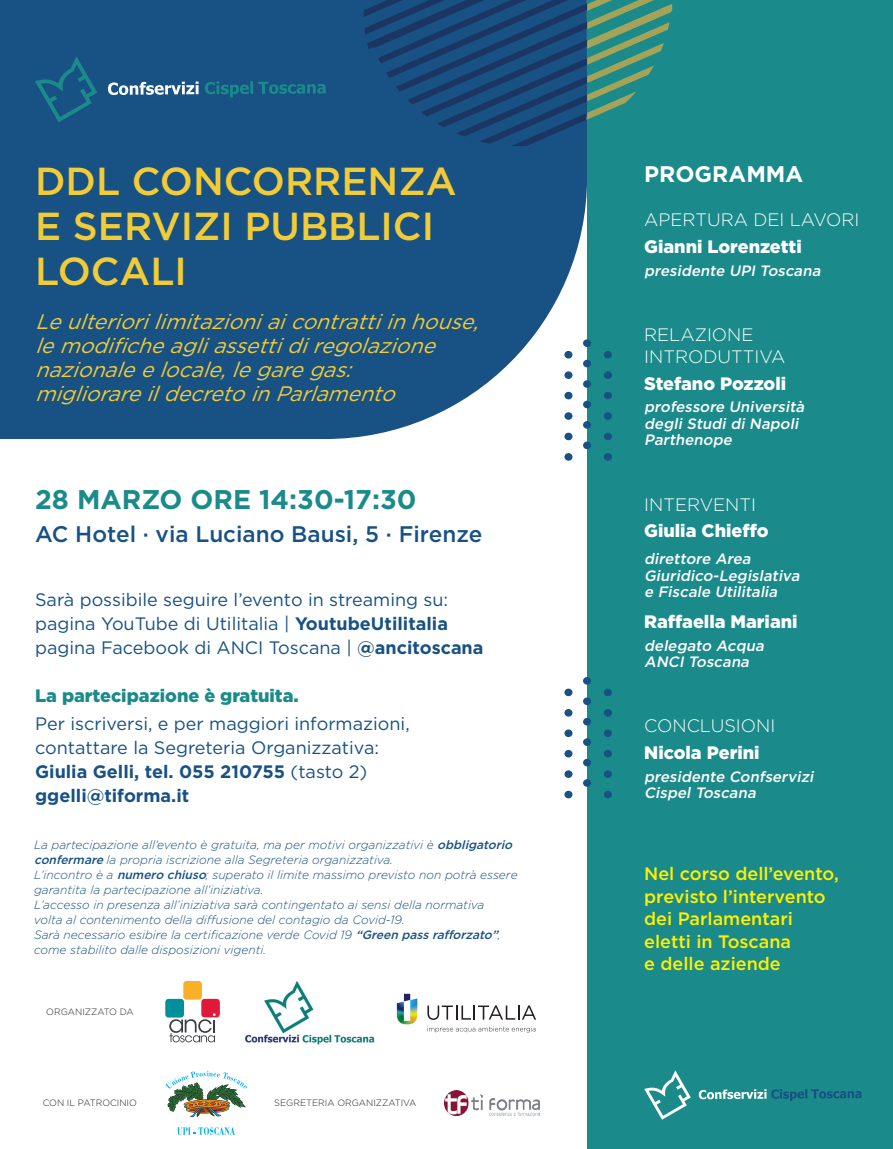
<style>
.page{position:relative;width:893px;height:1149px;background:#fff}
.page>*{position:absolute;margin:0;border:0;box-sizing:border-box;transform-origin:0 0}
.t1{font:500 39px/45px "Gotham";color:#f2cc37}
.t2{font:700 27px "Gotham";color:#1b8a8b}
.t3{font:500 22.5px "Gotham";color:#185184}
.t4{font:700 22.5px "Gotham";color:#fff}
.t5{font:italic 21px/24px "Gotham";color:#f2cc37}
.t6{font:18px/24px "Gotham";color:#185184}
.t7{font:500 18px/22.5px "Gotham";color:#fff101}
.t8{font:900 18px "Gotham";color:#fff}
.t9{font:300 18px/22.5px "Gotham";color:#fff}
.t10{font:900 18px "Gotham";color:#1b8a8b}
.t11{font:italic 500 15px/16.5px "Gotham";color:#fff}
.t12{font:italic 300 12px/15px "Gotham";color:#185184}
.t13{font:300 9.15px "Gotham";color:#231f20}
.s1{font-weight:700}
.s2{font-weight:500}
</style>
<div class="page">
<div style="left:0;top:0;width:587px;height:439px;background:#185184"></div>
<div style="left:587px;top:0;width:306px;height:1148px;background:#1b8a8b"></div>
<svg style="left:364px;top:0;width:308px;height:146px"></svg>
<div style="left:564px;top:351px;width:8px;height:7px;background:#185184;border-radius:50%"></div>
<div style="left:564px;top:371px;width:8px;height:8px;background:#185184;border-radius:50%"></div>
<div style="left:564px;top:391px;width:8px;height:8px;background:#185184;border-radius:50%"></div>
<div style="left:564px;top:412px;width:8px;height:7px;background:#185184;border-radius:50%"></div>
<div style="left:564px;top:432px;width:8px;height:8px;background:#185184;border-radius:50%"></div>
<div style="left:564px;top:453px;width:8px;height:7px;background:#185184;border-radius:50%"></div>
<div style="left:604px;top:351px;width:8px;height:7px;background:#185184;border-radius:50%"></div>
<div style="left:604px;top:371px;width:8px;height:8px;background:#185184;border-radius:50%"></div>
<div style="left:604px;top:391px;width:8px;height:8px;background:#185184;border-radius:50%"></div>
<div style="left:604px;top:412px;width:8px;height:7px;background:#185184;border-radius:50%"></div>
<div style="left:604px;top:432px;width:8px;height:8px;background:#185184;border-radius:50%"></div>
<div style="left:604px;top:453px;width:8px;height:7px;background:#185184;border-radius:50%"></div>
<div style="left:583px;top:339px;width:8px;height:8px;background:#185184;border-radius:50%"></div>
<div style="left:583px;top:360px;width:8px;height:7px;background:#185184;border-radius:50%"></div>
<div style="left:583px;top:380px;width:8px;height:8px;background:#185184;border-radius:50%"></div>
<div style="left:583px;top:400px;width:8px;height:8px;background:#185184;border-radius:50%"></div>
<div style="left:583px;top:421px;width:8px;height:7px;background:#185184;border-radius:50%"></div>
<div style="left:583px;top:441px;width:8px;height:8px;background:#185184;border-radius:50%"></div>
<svg style="left:35px;top:56px;width:62px;height:66px;background:#185c85"></svg>
<svg style="left:205px;top:81px;width:121px;height:16px;background:#186586"></svg>
<svg style="left:108px;top:82px;width:91px;height:13px"></svg>
<img style="left:245px;top:981px;width:130px;height:63px">
<img style="left:444px;top:1090px;width:95px;height:24px">
<div style="left:183px;top:980px;width:19px;height:19px;background:#f9b027;border-radius:3px"></div>
<div style="left:165px;top:998px;width:19px;height:19px;background:#00909c;border-radius:3px"></div>
<div style="left:201px;top:998px;width:19px;height:19px;background:#e2173a;border-radius:3px"></div>
<svg style="left:169px;top:1012px;width:47px;height:30px"></svg>
<svg style="left:177px;top:1127px;width:58px;height:7px"></svg>
<svg style="left:165px;top:1070px;width:82px;height:46px"></svg>
<svg style="left:397px;top:993px;width:20px;height:31px"></svg>
<svg style="left:427px;top:1005px;width:109px;height:14px"></svg>
<svg style="left:427px;top:1026px;width:109px;height:6px"></svg>
<svg style="left:644px;top:1070px;width:47px;height:49px"></svg>
<svg style="left:699px;top:1089px;width:162px;height:11px"></svg>
<div style="left:564px;top:688px;width:8px;height:8px;background:#185184;border-radius:50%"></div>
<svg style="left:564px;top:708px;width:8px;height:8px"></svg>
<div style="left:564px;top:729px;width:8px;height:7px;background:#185184;border-radius:50%"></div>
<svg style="left:564px;top:749px;width:8px;height:8px"></svg>
<div style="left:564px;top:770px;width:8px;height:7px;background:#185184;border-radius:50%"></div>
<div style="left:564px;top:790px;width:8px;height:8px;background:#185184;border-radius:50%"></div>
<div style="left:604px;top:688px;width:8px;height:8px;background:#185184;border-radius:50%"></div>
<div style="left:604px;top:708px;width:8px;height:8px;background:#185184;border-radius:50%"></div>
<div style="left:604px;top:729px;width:8px;height:7px;background:#185184;border-radius:50%"></div>
<div style="left:604px;top:749px;width:8px;height:8px;background:#185184;border-radius:50%"></div>
<div style="left:604px;top:770px;width:8px;height:7px;background:#185184;border-radius:50%"></div>
<div style="left:604px;top:790px;width:8px;height:8px;background:#185184;border-radius:50%"></div>
<svg style="left:583px;top:676px;width:8px;height:8px"></svg>
<div style="left:583px;top:697px;width:8px;height:7px;background:#185184;border-radius:50%"></div>
<div style="left:583px;top:717px;width:8px;height:8px;background:#185184;border-radius:50%"></div>
<div style="left:583px;top:738px;width:8px;height:7px;background:#185184;border-radius:50%"></div>
<div style="left:583px;top:758px;width:8px;height:8px;background:#185184;border-radius:50%"></div>
<div style="left:583px;top:779px;width:8px;height:7px;background:#185184;border-radius:50%"></div>
<h1 class="t1" style="left:35px;top:158px;width:423px">DDL CONCORRENZA<br>E SERVIZI PUBBLICI<br>LOCALI</h1>
<h3 class="t5" style="left:35px;top:309px;width:454px">Leulteriorilimitazioniaicontrattiinhouse, lemodificheagliassettidiregolazione nazionaleelocale,legaregas: migliorareildecretoinParlamento</h3>
<h2 class="t2" style="left:35px;top:481px;width:383px">28 MARZO ORE 14:30-17:30</h2>
<h3 class="t3" style="left:35px;top:519px;width:449px">AC Hotel · via Luciano Bausi, 5 · Firenze</h3>
<h3 class="t6" style="left:35px;top:587px;width:450px">Sarà possibile seguire l’evento in streaming su: pagina YouTube di Utilitalia | <span class="s1">YoutubeUtilitalia </span>pagina Facebook di ANCI Toscana | <span class="s1">@ancitoscana</span></h3>
<h3 class="t10" style="left:35px;top:683px;width:265px">La partecipazione è gratuita.</h3>
<h3 class="t6" style="left:35px;top:711px;width:376px">Per iscriversi, e per maggiori informazioni, contattare la Segreteria Organizzativa:<br><span class="s1">Giulia Gelli, tel. 055 210755</span> (tasto 2) <span class="s1">ggelli@tiforma.it</span></h3>
<p class="t12" style="left:34px;top:836px;width:485px">La partecipazione all’evento è gratuita, ma per motivi organizzativi è <span class="s2">obbligatorio confermare</span> la propria iscrizione alla Segreteria organizzativa.<br>L’incontro è a <span class="s2">numero chiuso</span>; superato il limite massimo previsto non potrà essere garantita la partecipazione all’iniziativa.<br>L’accesso in presenza all’iniziativa sarà contingentato ai sensi della normativa<br>volta al contenimento della diffusione del contagio da Covid-19.<br>Sarà necessario esibire la certificazione verde Covid 19 <span class="s2">“Green passrafforzato”</span>, come stabilito dalle disposizioni vigenti.</p>
<p class="t13" style="left:46px;top:1006px;width:89px">ORGANIZZATO DA</p>
<p class="t13" style="left:43px;top:1096px;width:96px">CON IL PATROCINIO</p>
<p class="t13" style="left:274px;top:1096px;width:144px">SEGRETERIA ORGANIZZATIVA</p>
<h3 class="t4" style="left:644px;top:159px;width:160px">PROGRAMMA</h3>
<h3 class="t9" style="left:644px;top:208px;width:217px">APERTURA DEI LAVORI</h3>
<h3 class="t8" style="left:644px;top:234px;width:159px">Gianni Lorenzetti</h3>
<p class="t11" style="left:644px;top:262px;width:181px">presidente UPI Toscana</p>
<h3 class="t9" style="left:644px;top:322px;width:143px">RELAZIONE<br>INTRODUTTIVA</h3>
<h3 class="t8" style="left:644px;top:371px;width:144px">Stefano Pozzoli</h3>
<p class="t11" style="left:644px;top:398px;width:165px">professore Università degli Studi di Napoli<br>Parthenope</p>
<h3 class="t9" style="left:644px;top:492px;width:113px">INTERVENTI</h3>
<h3 class="t8" style="left:644px;top:518px;width:126px">Giulia Chieffo</h3>
<p class="t11" style="left:644px;top:550px;width:160px">direttore Area<br>Giuridico-Legislativa e Fiscale Utilitalia</p>
<h3 class="t8" style="left:644px;top:609px;width:155px">Raffaella Mariani</h3>
<p class="t11" style="left:644px;top:636px;width:125px">delegato Acqua<br>ANCI Toscana</p>
<h3 class="t9" style="left:644px;top:714px;width:133px">CONCLUSIONI</h3>
<h3 class="t8" style="left:644px;top:740px;width:117px">Nicola Perini</h3>
<p class="t11" style="left:644px;top:767px;width:174px">presidente Confservizi<br>Cispel Toscana</p>
<h3 class="t7" style="left:644px;top:862px;width:196px">Nel corso dell’evento, previsto l’intervento dei Parlamentari eletti in Toscana<br>e delle aziende</h3>
</div>
